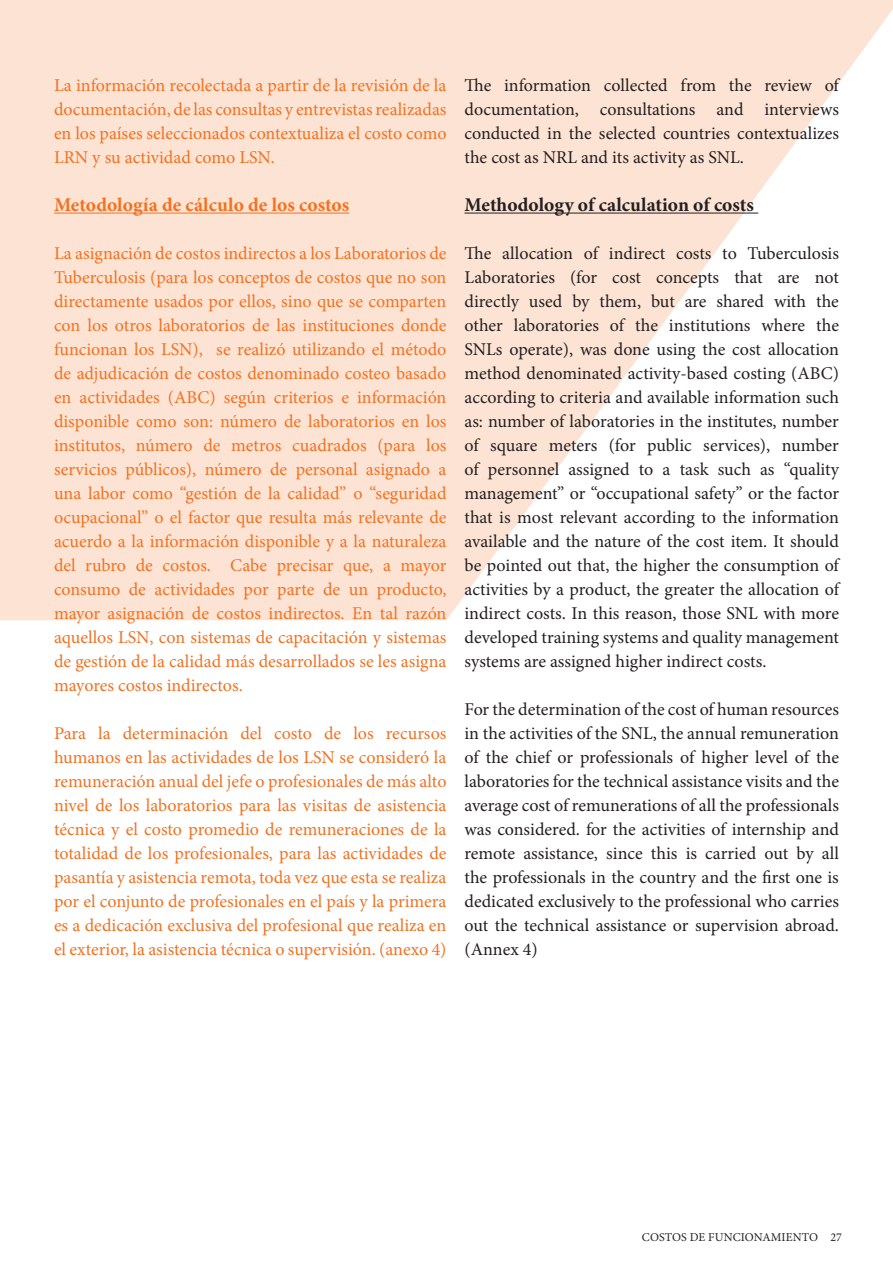
<style>
.page{position:relative;width:893px;height:1263px;background:#fff}
.page>*{position:absolute;margin:0;border:0;box-sizing:border-box;transform-origin:0 0}
.t1{font:700 19.5px "Minion Pro";letter-spacing:.005em;color:#f37121}
.t2{font:700 19.5px "Minion Pro";letter-spacing:.005em;color:#231f20}
.t3{font:18px/24px "Minion Pro";color:#f37121;text-align:justify}
.t4{font:18px/24px "Minion Pro";color:#231f20;text-align:justify}
.t5{font:12px "Minion Pro";letter-spacing:.01em;color:#231f20}
</style>
<div class="page">
<svg style="left:0;top:0;width:893px;height:620px;fill:#fce3d3"></svg>
<hr style="left:54px;top:213px;width:295px;height:1px;background:#f37121">
<hr style="left:464px;top:213px;width:294px;height:1px;background:#231f20">
<p class="t3" style="left:54px;top:73px;width:394px">La información recolectada a partir de la revisión de la documentación, de las consultas y entrevistas realizadas en los países seleccionados contextualiza el costo como LRN y su actividad como LSN.</p>
<p class="t1" style="left:54px;top:191px;width:297px">Metodología de cálculo de los costos</p>
<p class="t3" style="left:54px;top:241px;width:394px">La asignación de costos indirectos a los Laboratorios de Tuberculosis (para los conceptos de costos que no son directamente usados por ellos, sino que se comparten con los otros laboratorios de las instituciones donde funcionan los LSN), se realizó utilizando el método de adjudicación de costos denominado costeo basado en actividades (ABC) según criterios e información disponible como son: número de laboratorios en los institutos, número de metros cuadrados (para los servicios públicos), número de personal asignado a una labor como “gestión de la calidad” o “seguridad ocupacional” o el factor que resulta más relevante de acuerdo a la información disponible y a la naturaleza del rubro de costos. Cabe precisar que, a mayor consumo de actividades por parte de un producto, mayor asignación de costos indirectos. En tal razón aquellos LSN, con sistemas de capacitación y sistemas de gestión de la calidad más desarrollados se les asigna mayores costos indirectos.</p>
<p class="t3" style="left:54px;top:721px;width:394px">Para la determinación del costo de los recursos humanos en las actividades de los LSN se consideró la remuneración anual del jefe o profesionales de más alto nivel de los laboratorios para las visitas de asistencia técnica y el costo promedio de remuneraciones de la totalidad de los profesionales, para las actividades de pasantía y asistencia remota, toda vez que esta se realiza por el conjunto de profesionales en el país y la primera es a dedicación exclusiva del profesional que realiza en el exterior, la asistencia técnica o supervisión. (anexo 4)</p>
<p class="t4" style="left:464px;top:73px;width:376px">The information collected from the review of documentation, consultations and interviews conducted in the selected countries contextualizes the cost as NRL and its activity as SNL.</p>
<p class="t2" style="left:464px;top:191px;width:291px">Methodology of calculation of costs</p>
<p class="t4" style="left:464px;top:241px;width:376px">The allocation of indirect costs to Tuberculosis Laboratories (for cost concepts that are not directly used by them, but are shared with the other laboratories of the institutions where the SNLs operate), was done using the cost allocation method denominated activity-based costing (ABC) according to criteria and available information such as: number of laboratories in the institutes, number of square meters (for public services), number of personnel assigned to a task such as “quality management” or “occupational safety” or the factor that is most relevant according to the information available and the nature of the cost item. It should be pointed out that, the higher the consumption of activities by a product, the greater the allocation of indirect costs. In this reason, those SNL with more developed training systems and quality management systems are assigned higher indirect costs.</p>
<p class="t4" style="left:464px;top:697px;width:376px">For the determination of the cost of human resources in the activities of the SNL, the annual remuneration of the chief or professionals of higher level of the laboratories for the technical assistance visits and the average cost of remunerations of all the professionals was considered. for the activities of internship and remote assistance, since this is carried out by all the professionals in the country and the first one is dedicated exclusively to the professional who carries out the technical assistance or supervision abroad. (Annex 4)</p>
<p class="t5" style="left:642px;top:1229px;width:202px">COSTOS DE FUNCIONAMIENTO 27</p>
</div>
